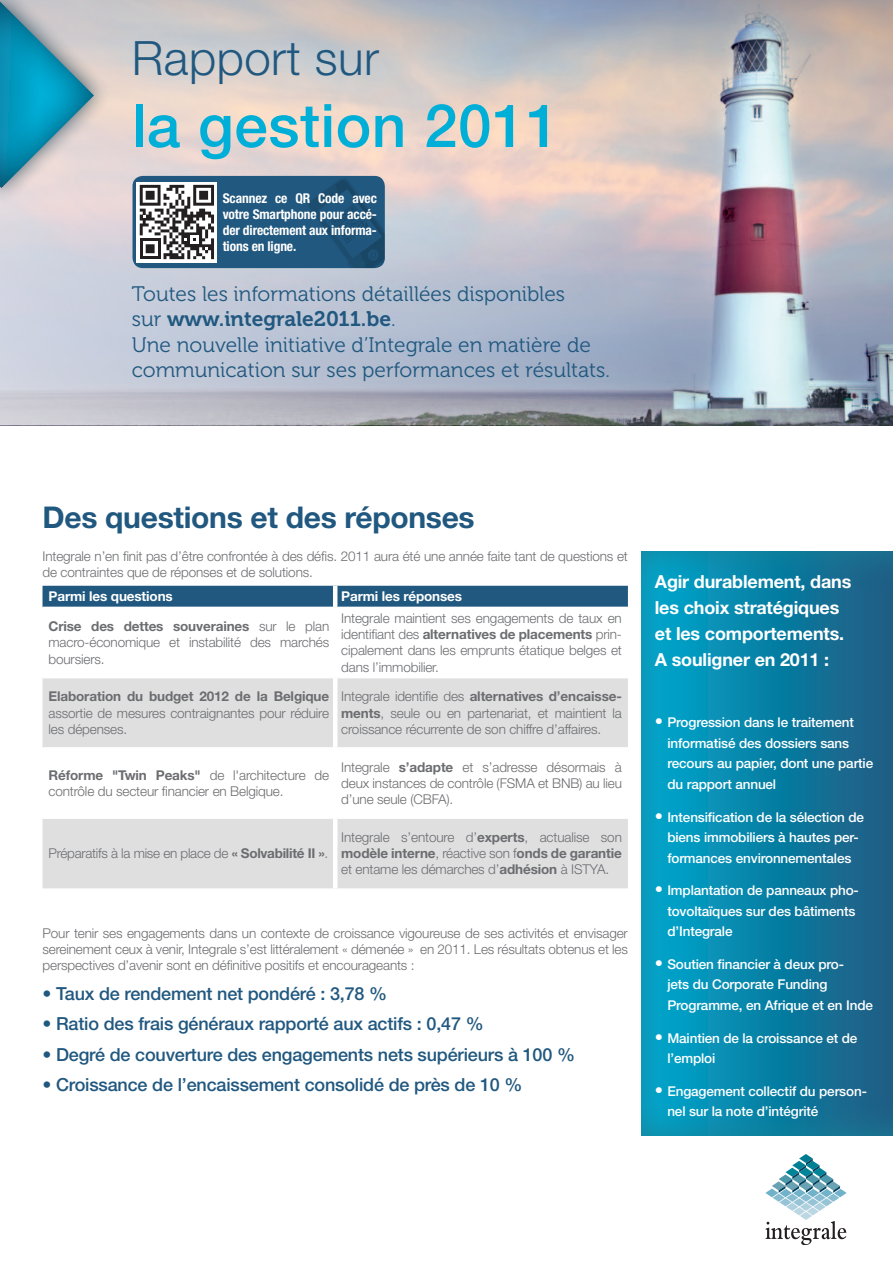
<style>
.page{position:relative;width:893px;height:1263px;background:#fff}
.page>*{position:absolute;margin:0;border:0;box-sizing:border-box;transform-origin:0 0}
.t1{font:500 60px "Helvetica Neue LT Std";letter-spacing:.01em;color:#00afd8}
.t2{font:300 47.4px "Helvetica Neue LT Std";letter-spacing:.01em;color:#21587f}
.t3{font:700 30px "Helvetica Neue LT Std";letter-spacing:-.01em;color:#21587f}
.t4{font:21px/25.2px "Museo 300";color:#21587f}
.t5{font:21px "Museo 700";color:#21587f}
.t6{font:500 18px "Helvetica Neue LT Std";letter-spacing:-.01em;color:#21587f}
.t7{font:700 18px/26px "Helvetica Neue LT Std";letter-spacing:-.01em;color:#fff}
.t8{font:300 13.5px/16.2px "Helvetica Neue LT Std";letter-spacing:-.01em;color:#6c6d70;text-align:justify}
.t9{font:500 13.5px/20.5px "Helvetica Neue LT Std";letter-spacing:-.01em;color:#fff}
.t10{font:700 condensed 13.5px/16.2px "Helvetica Neue LT Std";letter-spacing:-.01em;color:#fff;text-align:justify}
.t11{font:700 13.5px "Helvetica Neue LT Std";letter-spacing:-.01em;color:#6c6d70}
.t12{font:700 13.5px "Helvetica Neue LT Std";letter-spacing:-.01em;color:#fff}
.s1{font-family:"Museo 300"}
.s2{font-weight:700}
.s3{font-size:16.5px}
</style>
<div class="page">
<svg style="left:765px;top:1154px;width:82px;height:91px"></svg>
<div style="left:641px;top:548px;width:252px;height:588px;background:linear-gradient(to right,#00a6ca,#1c5c82)"></div>
<div style="left:43px;top:586px;width:585px;height:21px;background:#21587f"></div>
<svg style="left:43px;top:678px;width:585px;height:210px;fill:#dfdfe0"></svg>
<hr style="left:43px;top:747px;width:290px;height:2px;background:#fff">
<hr style="left:337px;top:747px;width:291px;height:2px;background:#fff">
<hr style="left:43px;top:817px;width:290px;height:2px;background:#fff">
<hr style="left:337px;top:817px;width:291px;height:2px;background:#fff">
<hr style="left:333px;top:586px;width:4px;height:21px;background:#fff">
<hr style="left:333px;top:678px;width:4px;height:70px;background:#fff">
<hr style="left:333px;top:748px;width:4px;height:70px;background:#fff">
<hr style="left:333px;top:818px;width:4px;height:70px;background:#fff">
<svg style="left:0;top:0;width:893px;height:425px;background:#c0bdc4"></svg>
<svg style="left:0;top:0;width:122px;height:216px;background:#8eb8c5"></svg>
<div style="left:133px;top:176px;width:252px;height:92px;background:#21587f;border-radius:10px"></div>
<svg style="left:309px;top:177px;width:76px;height:91px"></svg>
<svg style="left:137px;top:182px;width:80px;height:80px"></svg>
<svg style="left:140px;top:185px;width:74px;height:74px;background:#8f8d8d"></svg>
<h2 class="t2" style="left:132px;top:29px;width:249px">Rapport sur</h2>
<h1 class="t1" style="left:132px;top:90px;width:429px">la gestion 2011</h1>
<p class="t10" style="left:223px;top:189px;width:156px">Scannez ce QR Code avec votre Smartphone pour accé&shy;der directement aux informa&shy;tions en ligne.</p>
<h3 class="t4" style="left:132px;top:282px;width:435px">Toutes les informations détaillées disponibles</h3>
<h3 class="t5" style="left:132px;top:307px;width:265px"><span class="s1">sur</span> www.integrale2011.be<span class="s1">.</span></h3>
<h3 class="t4" style="left:132px;top:332px;width:480px">Une nouvelle initiative d’Integrale en matière de communication sur ses performances et résultats.</h3>
<h3 class="t3" style="left:43px;top:498px;width:434px">Des questions et des réponses</h3>
<p class="t8" style="left:43px;top:548px;width:587px">Integrale n’en finit pas d’être confrontée à des défis. 2011 aura été une année faite tant de questions et de contraintes que de réponses et de solutions.</p>
<p class="t12" style="left:49px;top:588px;width:126px">Parmi les questions</p>
<p class="t12" style="left:341px;top:588px;width:122px">Parmi les réponses</p>
<p class="t8" style="left:49px;top:618px;width:282px"><span class="s2">Crise des dettes souveraines</span> sur le plan macro-économique et instabilité des marchés boursiers.</p>
<p class="t8" style="left:341px;top:610px;width:282px">Integrale maintient ses engagements de taux en identifiant des <span class="s2">alternatives de placements</span> prin&shy;cipalement dans les emprunts étatique belges et dans l’immobilier.</p>
<p class="t11" style="left:49px;top:688px;width:282px">Elaboration du budget 2012 de la Belgique</p>
<p class="t8" style="left:49px;top:704px;width:282px">assortie de mesures contraignantes pour réduire les dépenses.</p>
<p class="t8" style="left:341px;top:688px;width:282px">Integrale identifie des <span class="s2">alternatives d’encaisse&shy;ments</span>, seule ou en partenariat, et maintient la croissance récurrente de son chiffre d’affaires.</p>
<p class="t8" style="left:49px;top:766px;width:282px"><span class="s2">Réforme "Twin Peaks"</span> de l'architecture de contrôle du secteur financier en Belgique.</p>
<p class="t8" style="left:341px;top:758px;width:282px">Integrale <span class="s2">s’adapte</span> et s’adresse désormais à deux instances de contrôle (FSMA et BNB) au lieu d’une seule (CBFA).</p>
<p class="t8" style="left:49px;top:845px;width:281px">Préparatifs à la mise en place de <span class="s2">« Solvabilité II »</span>.</p>
<p class="t8" style="left:341px;top:829px;width:282px">Integrale s’entoure d’<span class="s2">experts</span>, actualise son <span class="s2">modèle interne</span>, réactive son f<span class="s2">onds de garantie </span>et entame les démarches d’<span class="s2">adhésion</span> à ISTYA.</p>
<p class="t8" style="left:43px;top:925px;width:587px">Pour tenir ses engagements dans un contexte de croissance vigoureuse de ses activités et envisager sereinement ceux à venir, Integrale s’est littéralement « démenée » en 2011. Les résultats obtenus et les perspectives d’avenir sont en définitive positifs et encourageants :</p>
<h3 class="t6" style="left:43px;top:983px;width:346px">• Taux de rendement net pondéré : 3,78 %</h3>
<h3 class="t6" style="left:43px;top:1013px;width:443px">• Ratio des frais généraux rapporté aux actifs : 0,47 %</h3>
<h3 class="t6" style="left:43px;top:1043px;width:534px">• Degré de couverture des engagements nets supérieurs à 100 %</h3>
<h3 class="t6" style="left:43px;top:1073px;width:482px">• Croissance de l’encaissement consolidé de près de 10 %</h3>
<h3 class="t7" style="left:655px;top:568px;width:198px">Agir durablement, dans les choix stratégiques et les comportements.<br>A souligner en 2011 :</h3>
<p class="t9" style="left:667px;top:712px;width:207px;text-indent:-13px"><span class="s3">•</span> Progression dans le traitement informatisé des dossiers sans recours au papier, dont une partie du rapport annuel</p>
<p class="t9" style="left:655px;top:806px;width:211px;text-align:center"><span class="s3">•</span> Intensification de la sélection de biens immobiliers à hautes per&shy;formances environnementales</p>
<p class="t9" style="left:667px;top:880px;width:193px;text-indent:-13px"><span class="s3">•</span> Implantation de panneaux pho&shy;tovoltaïques sur des bâtiments d’Integrale</p>
<p class="t9" style="left:667px;top:954px;width:207px;text-indent:-13px"><span class="s3">•</span> Soutien financier à deux pro-<br>jets du Corporate Funding<br>Programme, en Afrique et en Inde</p>
<p class="t9" style="left:667px;top:1027px;width:192px;text-indent:-13px"><span class="s3">•</span> Maintien de la croissance et de l’emploi</p>
<p class="t9" style="left:667px;top:1080px;width:201px;text-indent:-13px"><span class="s3">•</span> Engagement collectif du person&shy;nel sur la note d’intégrité</p>
</div>
